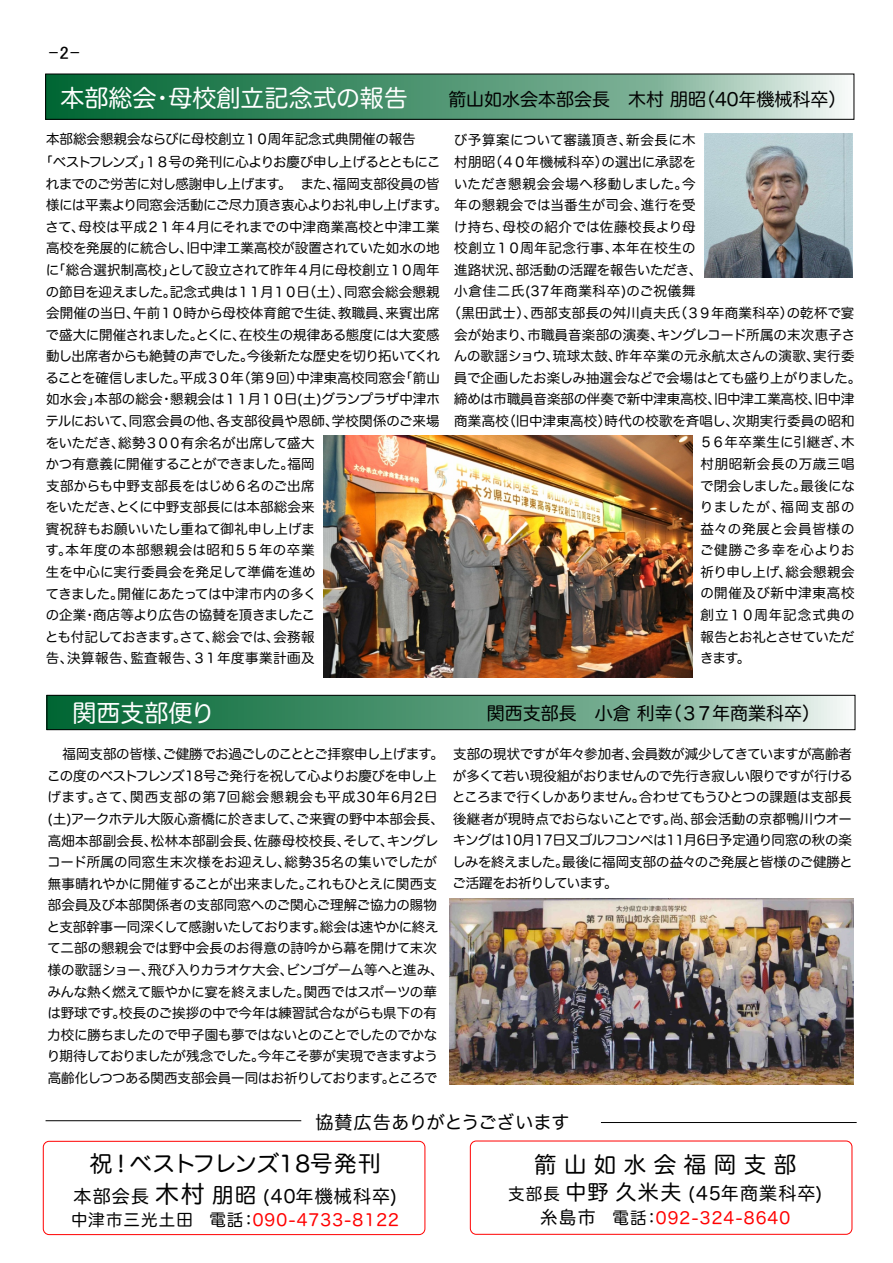
<style>
.page{position:relative;width:893px;height:1263px;background:#fff}
.page>*{position:absolute;margin:0;border:0;box-sizing:border-box;transform-origin:0 0}
.t1{font:24px "Hira Maru Pro W4";color:#fff}
.t2{font:22.5px "Hira Maru Pro W4";color:#000}
.t3{font:18px "Hira Maru Pro W4";color:#000}
.t4{font:18px "Hira Maru Pro W4";letter-spacing:.065em;color:#000}
.t5{font:18px "MS P Gothic";color:#000;scale:1.06 1}
.t6{font:16.5px "Hira Maru Pro W4";letter-spacing:.065em;color:#f00}
.t7{font:13.5px/21.6px "Hira Maru Pro W4";letter-spacing:-.015em;color:#000}
.t8{font:13.5px "Hira Maru Pro W4";letter-spacing:.01em;color:#000}
.t9{font:13.5px "Hira Maru Pro W4";letter-spacing:.03em;color:#000}
.t10{font:13.5px "Hira Maru Pro W4";letter-spacing:-.04em;color:#000}
.t11{font:13.5px "Hira Maru Pro W4";letter-spacing:.045em;color:#000}
.t12{font:13.5px "Hira Maru Pro W4";letter-spacing:.055em;color:#000}
.t13{font:13.5px "Hira Maru Pro W4";letter-spacing:.05em;color:#000}
.t14{font:13.5px "Hira Maru Pro W4";letter-spacing:.015em;color:#000}
.t15{font:13.5px "Hira Maru Pro W4";letter-spacing:-.055em;color:#000}
.t16{font:13.5px "Hira Maru Pro W4";letter-spacing:.075em;color:#000}
.t17{font:13.5px "Hira Maru Pro W4";letter-spacing:.04em;color:#000}
.t18{font:13.5px "Hira Maru Pro W4";letter-spacing:.07em;color:#000}
.s1{font-size:24px}
.s2{font-size:21px}
.s3{color:#000}
.s4{font-size:16.5px}
.s5{font-size:18px;color:#000}
</style>
<div class="page">
<hr style="left:46px;top:1120px;width:255px;height:1px;background:#000">
<hr style="left:601px;top:1122px;width:256px;height:1px;background:#000">
<svg style="left:49px;top:697px;width:797px;height:31px;background:#5c9d7c"></svg>
<div style="left:47px;top:695px;width:808px;height:35px;border:1px solid #000"></div>
<svg style="left:47px;top:76px;width:798px;height:42px;background:#5c9d7c"></svg>
<div style="left:45px;top:74px;width:809px;height:46px;border:1px solid #000"></div>
<div style="left:43px;top:1141px;width:382px;height:94px;border:1px solid #f00;border-radius:6px"></div>
<img style="left:704px;top:134px;width:149px;height:143px">
<img style="left:323px;top:435px;width:369px;height:243px">
<img style="left:449px;top:898px;width:404px;height:187px">
<div style="left:470px;top:1140px;width:382px;height:95px;border:1px solid #f00;border-radius:6px"></div>
<h3 class="t5" style="left:49px;top:43px;width:31px">-2-</h3>
<h1 class="t1" style="left:61px;top:86px;width:349px">本部総会・⺟校創⽴記念式の報告</h1>
<h3 class="t3" style="left:448px;top:90px;width:400px">箭⼭如⽔会本部会⻑ ⽊村朋昭（40年機械科卒）</h3>
<p class="t7" style="left:39px;top:127px;width:403px;line-height:23.2px;text-indent:7px">本部総会懇親会ならびに⺟校創⽴１０周年記念式典開催の報告<br>「ベストフレンズ」１８号の発刊に⼼よりお慶び申し上げるとともにこ</p>
<p class="t7" style="left:45px;top:173px;width:404px">れまでのご労苦に対し感謝申し上げます。 また、福岡⽀部役員の皆様には平素より同窓会活動にご尽⼒頂き衷⼼よりお礼申し上げます。さて、⺟校は平成２１年４⽉にそれまでの中津商業⾼校と中津⼯業⾼校を発展的に統合し、旧中津⼯業⾼校が設置されていた如⽔の地に「総合選択制⾼校」として設⽴されて昨年４⽉に⺟校創⽴１０周年の節⽬を迎えました。記念式典は１１⽉１０⽇（⼟）、同窓会総会懇親会開催の当⽇、午前１０時から⺟校体育館で⽣徒、教職員、来賓出席で盛⼤に開催されました。とくに、在校⽣の規律ある態度には⼤変感動し出席者からも絶賛の声でした。今後新たな歴史を切り拓いてくれることを確信しました。平成３０年（第９回）中津東⾼校同窓会「箭⼭如⽔会」本部の総会・懇親会は１１⽉１０⽇(⼟)グランプラザ中津ホテルにおいて、同窓会員の他、各⽀部役員や恩師、学校関係のご来場をいただき、総勢３００有余名が出席して盛⼤<br>かつ有意義に開催することができました。福岡<br>⽀部からも中野⽀部⻑をはじめ６名のご出席<br>をいただき、とくに中野⽀部⻑には本部総会来<br>賓祝辞もお願いいたし重ねて御礼申し上げま<br>す。本年度の本部懇親会は昭和５５年の卒業<br>⽣を中⼼に実⾏委員会を発⾜して準備を進め<br>てきました。開催にあたっては中津市内の多く<br>の企業･商店等より広告の協賛を頂きましたこ<br>とも付記しておきます。さて、総会では、会務報<br>告、決算報告、監査報告、３１年度事業計画及</p>
<p class="t9" style="left:454px;top:134px;width:243px">び予算案について審議頂き、新会⻑に⽊</p>
<p class="t8" style="left:454px;top:155px;width:243px">村朋昭（４０年機械科卒）の選出に承認を</p>
<p class="t8" style="left:454px;top:177px;width:243px">いただき懇親会会場へ移動しました。今</p>
<p class="t14" style="left:454px;top:198px;width:243px">年の懇親会では当番⽣が司会、進⾏を受</p>
<p class="t9" style="left:454px;top:220px;width:243px">け持ち、⺟校の紹介では佐藤校⻑より⺟</p>
<p class="t11" style="left:454px;top:241px;width:243px">校創⽴１０周年記念⾏事、本年在校⽣の</p>
<p class="t7" style="left:454px;top:259px;width:249px">進路状況、部活動の活躍を報告いただき、</p>
<p class="t13" style="left:454px;top:284px;width:243px">⼩倉佳⼆⽒(37年商業科卒)のご祝儀舞</p>
<p class="t7" style="left:447px;top:302px;width:408px">（⿊⽥武⼠）、⻄部⽀部⻑の⾇川貞夫⽒（３９年商業科卒）の乾杯で宴</p>
<p class="t7" style="left:454px;top:324px;width:402px">会が始まり、市職員⾳楽部の演奏、キングレコード所属の末次恵⼦さ</p>
<p class="t8" style="left:454px;top:349px;width:402px">んの歌謡ショウ、琉球太⿎、昨年卒業の元永航太さんの演歌、実⾏委</p>
<p class="t10" style="left:454px;top:371px;width:409px">員で企画したお楽しみ抽選会などで会場はとても盛り上がりました。</p>
<p class="t7" style="left:454px;top:388px;width:402px">締めは市職員⾳楽部の伴奏で新中津東⾼校、旧中津⼯業⾼校、旧中津</p>
<p class="t7" style="left:454px;top:410px;width:402px">商業⾼校（旧中津東⾼校）時代の校歌を⻫唱し、次期実⾏委員の昭和</p>
<p class="t7" style="left:699px;top:431px;width:156px">５６年卒業⽣に引継ぎ、⽊</p>
<p class="t11" style="left:701px;top:457px;width:155px">村朋昭新会⻑の万歳三唱</p>
<p class="t7" style="left:700px;top:475px;width:156px">で閉会しました。最後にな</p>
<p class="t16" style="left:700px;top:500px;width:157px">りましたが、福岡⽀部の</p>
<p class="t12" style="left:701px;top:522px;width:156px">益々の発展と会員皆様の</p>
<p class="t12" style="left:700px;top:543px;width:156px">ご健勝ご多幸を⼼よりお</p>
<p class="t7" style="left:701px;top:561px;width:155px">祈り申し上げ、総会懇親会</p>
<p class="t17" style="left:700px;top:586px;width:156px">の開催及び新中津東⾼校</p>
<p class="t18" style="left:701px;top:608px;width:156px">創⽴１０周年記念式典の</p>
<p class="t15" style="left:701px;top:630px;width:156px">報告とお礼とさせていただ</p>
<p class="t7" style="left:700px;top:647px;width:52px">きます。</p>
<h1 class="t1" style="left:72px;top:701px;width:144px">関⻄⽀部便り</h1>
<h3 class="t3" style="left:487px;top:704px;width:335px">関⻄⽀部⻑ ⼩倉利幸（３７年商業科卒）</h3>
<p class="t7" style="left:47px;top:743px;width:398px;text-indent:16px">福岡⽀部の皆様、ご健勝でお過ごしのこととご拝察申し上げます。この度のベストフレンズ18号ご発⾏を祝して⼼よりお慶びを申し上げます。さて、関⻄⽀部の第7回総会懇親会も平成30年6⽉2⽇ (⼟)アークホテル⼤阪⼼斎橋に於きまして、ご来賓の野中本部会⻑、⾼畑本部副会⻑、松林本部副会⻑、佐藤⺟校校⻑、そして、キングレコード所属の同窓⽣末次様をお迎えし、総勢35名の集いでしたが無事晴れやかに開催することが出来ました。これもひとえに関⻄⽀部会員及び本部関係者の⽀部同窓へのご関⼼ご理解ご協⼒の賜物と⽀部幹事⼀同深くして感謝いたしております。総会は速やかに終えて⼆部の懇親会では野中会⻑のお得意の詩吟から幕を開けて末次様の歌謡ショー、⾶び⼊りカラオケ⼤会、ビンゴゲーム等へと進み、みんな熱く燃えて賑やかに宴を終えました。関⻄ではスポーツの華は野球です。校⻑のご挨拶の中で今年は練習試合ながらも県下の有⼒校に勝ちましたので甲⼦園も夢ではないとのことでしたのでかなり期待しておりましたが残念でした。今年こそ夢が実現できますよう⾼齢化しつつある関⻄⽀部会員⼀同はお祈りしております。ところで</p>
<p class="t7" style="left:452px;top:743px;width:402px;text-align:justify">⽀部の現状ですが年々参加者、会員数が減少してきていますが⾼齢者が多くて若い現役組がおりませんので先⾏き寂しい限りですが⾏けるところまで⾏くしかありません。合わせてもうひとつの課題は⽀部⻑後継者が現時点でおらないことです。尚、部会活動の京都鴨川ウオーキングは10⽉17⽇⼜ゴルフコンペは11⽉6⽇予定通り同窓の秋の楽しみを終えました。最後に福岡⽀部の益々のご発展と皆様のご健勝とご活躍をお祈りしています。</p>
<h3 class="t3" style="left:315px;top:1113px;width:256px">協賛広告ありがとうございます</h3>
<h2 class="t2" style="left:90px;top:1152px;width:292px">祝！ベストフレンズ18号発刊</h2>
<h3 class="t4" style="left:73px;top:1187px;width:325px">本部会⻑ <span class="s1">⽊村</span><span class="s2">朋昭</span> (40年機械科卒)</h3>
<p class="t6" style="left:71px;top:1211px;width:329px"><span class="s3">中津市三光⼟⽥ 電話：</span>090-4733-8122</p>
<h2 class="t2" style="left:534px;top:1153px;width:264px">箭⼭如⽔会福岡⽀部</h2>
<h3 class="t4" style="left:508px;top:1184px;width:316px"><span class="s4">⽀部⻑</span> <span class="s2">中野久⽶夫</span> (45年商業科卒)</h3>
<p class="t6" style="left:540px;top:1210px;width:252px"><span class="s5">⽷島市</span> <span class="s3">電話：</span>092-324-8640</p>
</div>
